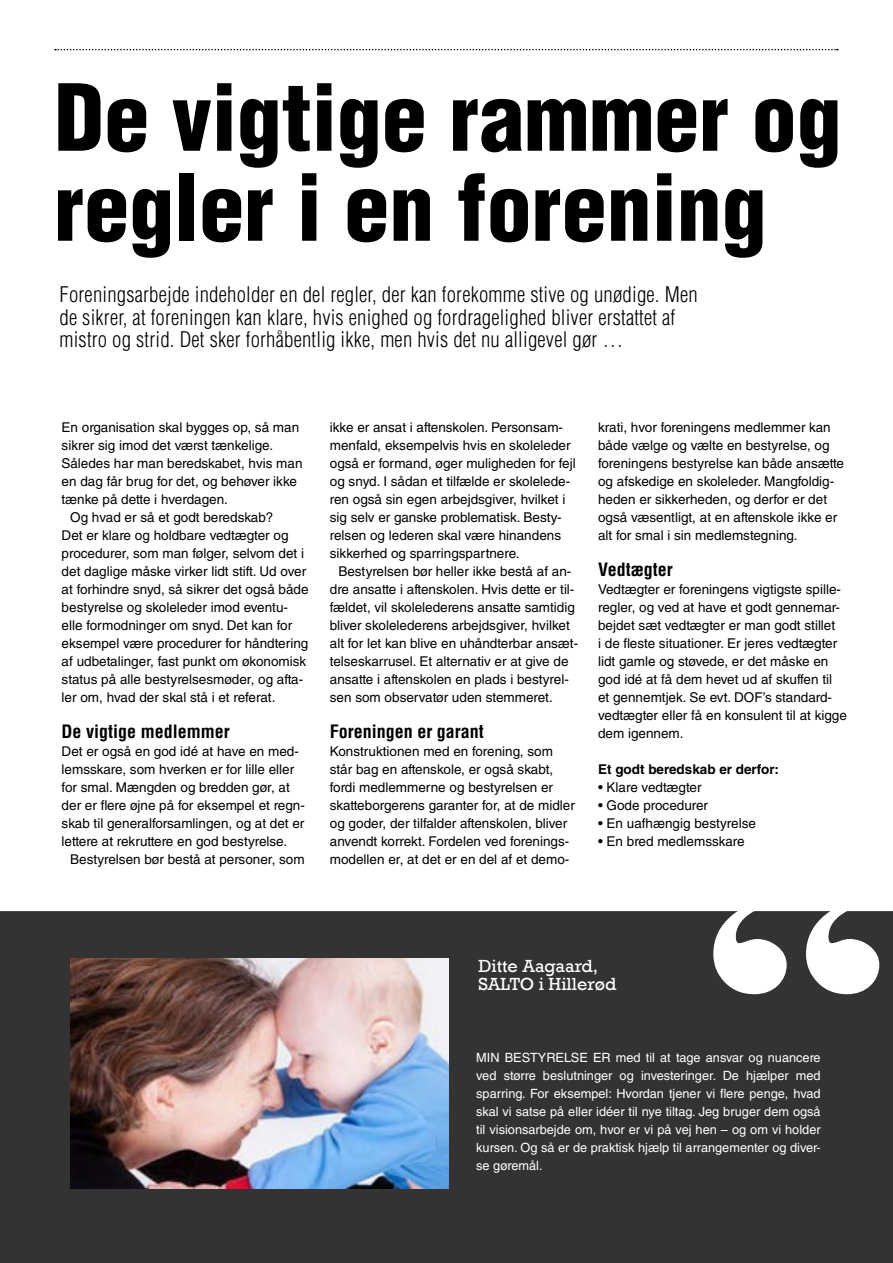
<style>
.page{position:relative;width:893px;height:1263px;background:#fff}
.page>*{position:absolute;margin:0;border:0;box-sizing:border-box;transform-origin:0 0}
.t1{font:300px "Elephant";color:#fff;scale:1.14 1}
.t2{font:900 condensed 90px/90px "Helvetica LT Std";color:#000}
.t3{font:300 condensed 21px/22.5px "Helvetica LT Std";letter-spacing:.01em;color:#000}
.t4{font:700 condensed 18px "Helvetica LT Std";color:#000}
.t5{font:18px/18px "Rockwell";color:#fff}
.t6{font:13.5px/18px "Helvetica LT Std";color:#000}
.t7{font:700 13.5px "Helvetica LT Std";color:#000}
.t8{font:12.75px/18px "Helvetica LT Std";color:#fff;text-align:justify}
</style>
<div class="page">
<svg style="left:55px;top:49px;width:783px;height:1px"></svg>
<div style="left:1px;top:912px;width:892px;height:350px;background:#333"></div>
<div style="left:0;top:911px;width:893px;height:352px;border:2px solid #333"></div>
<img style="left:71px;top:959px;width:378px;height:229px">
<h2 class="t2" style="left:54px;top:72px;width:789px">De vigtige rammer og regler i en forening</h2>
<p class="t3" style="left:60px;top:283px;width:640px">Foreningsarbejde indeholder en del regler, der kan forekomme stive og unødige. Men de sikrer, at foreningen kan klare, hvis enighed og fordragelighed bliver erstattet af mistro og strid. Det sker forhåbentlig ikke, men hvis det nu alligevel gør …</p>
<p class="t6" style="left:62px;top:418px;width:239px">En organisation skal bygges op, så man</p>
<p class="t6" style="left:62px;top:436px;width:213px">sikrer sig imod det værst tænkelige.</p>
<p class="t6" style="left:62px;top:454px;width:242px">Således har man beredskabet, hvis man</p>
<p class="t6" style="left:62px;top:472px;width:237px">en dag får brug for det, og behøver ikke</p>
<p class="t6" style="left:62px;top:490px;width:168px">tænke på dette i hverdagen.</p>
<p class="t6" style="left:70px;top:508px;width:205px">Og hvad er så et godt beredskab?</p>
<p class="t6" style="left:62px;top:526px;width:228px">Det er klare og holdbare vedtægter og</p>
<p class="t6" style="left:62px;top:544px;width:244px">procedurer, som man følger, selvom det i</p>
<p class="t6" style="left:62px;top:562px;width:246px">det daglige måske virker lidt stift. Ud over</p>
<p class="t6" style="left:62px;top:580px;width:248px">at forhindre snyd, så sikrer det også både</p>
<p class="t6" style="left:62px;top:598px;width:228px">bestyrelse og skoleleder imod eventu-</p>
<p class="t6" style="left:62px;top:616px;width:232px">elle formodninger om snyd. Det kan for</p>
<p class="t6" style="left:62px;top:634px;width:248px">eksempel være procedurer for håndtering</p>
<p class="t6" style="left:62px;top:652px;width:246px">af udbetalinger, fast punkt om økonomisk</p>
<p class="t6" style="left:62px;top:670px;width:243px">status på alle bestyrelsesmøder, og afta-</p>
<p class="t6" style="left:62px;top:688px;width:215px">ler om, hvad der skal stå i et referat.</p>
<h3 class="t4" style="left:62px;top:720px;width:170px">De vigtige medlemmer</h3>
<p class="t6" style="left:62px;top:742px;width:245px">Det er også en god idé at have en med&shy;lemsskare, som hverken er for lille eller for smal. Mængden og bredden gør, at der er flere øjne på for eksempel et regn&shy;skab til generalforsamlingen, og at det er lettere at rekruttere en god bestyrelse.</p>
<p class="t6" style="left:70px;top:850px;width:236px">Bestyrelsen bør bestå at personer, som</p>
<p class="t6" style="left:330px;top:418px;width:247px">ikke er ansat i aftenskolen. Personsam&shy;menfald, eksempelvis hvis en skoleleder også er formand, øger muligheden for fejl og snyd. I sådan et tilfælde er skolelede&shy;ren også sin egen arbejdsgiver, hvilket i sig selv er ganske problematisk. Besty&shy;relsen og lederen skal være hinandens sikkerhed og sparringspartnere.</p>
<p class="t6" style="left:330px;top:562px;width:250px;text-indent:9px">Bestyrelsen bør heller ikke bestå af an&shy;dre ansatte i aftenskolen. Hvis dette er til&shy;fældet, vil skolelederens ansatte samtidig bliver skolelederens arbejdsgiver, hvilket alt for let kan blive en uhåndterbar ansæt&shy;telseskarrusel. Et alternativ er at give de ansatte i aftenskolen en plads i bestyrel&shy;sen som observatør uden stemmeret.</p>
<h3 class="t4" style="left:330px;top:720px;width:155px">Foreningen er garant</h3>
<p class="t6" style="left:330px;top:742px;width:246px">Konstruktionen med en forening, som står bag en aftenskole, er også skabt, fordi medlemmerne og bestyrelsen er skatteborgerens garanter for, at de midler og goder, der tilfalder aftenskolen, bliver anvendt korrekt. Fordelen ved forenings&shy;modellen er, at det er en del af et demo-</p>
<p class="t6" style="left:598px;top:418px;width:247px">krati, hvor foreningens medlemmer kan både vælge og vælte en bestyrelse, og foreningens bestyrelse kan både ansætte og afskedige en skoleleder. Mangfoldig&shy;heden er sikkerheden, og derfor er det også væsentligt, at en aftenskole ikke er alt for smal i sin medlemstegning.</p>
<h3 class="t4" style="left:598px;top:558px;width:76px">Vedtægter</h3>
<p class="t6" style="left:598px;top:580px;width:250px">Vedtægter er foreningens vigtigste spille&shy;regler, og ved at have et godt gennemar&shy;bejdet sæt vedtægter er man godt stillet<br>i de fleste situationer. Er jeres vedtægter lidt gamle og støvede, er det måske en god idé at få dem hevet ud af skuffen til<br>et gennemtjek. Se evt. DOF’s standard&shy;vedtægter eller få en konsulent til at kigge dem igennem.</p>
<p class="t7" style="left:598px;top:761px;width:182px">Et godt beredskab er derfor:</p>
<p class="t6" style="left:598px;top:778px;width:105px">• Klare vedtægter</p>
<p class="t6" style="left:598px;top:796px;width:111px">• Gode procedurer</p>
<p class="t6" style="left:598px;top:814px;width:159px">• En uafhængig bestyrelse</p>
<p class="t6" style="left:598px;top:832px;width:148px">• En bred medlemsskare</p>
<h3 class="t5" style="left:478px;top:957px;width:140px">Ditte Aagaard,<br>SALTO i Hillerød</h3>
<h1 class="t1" style="left:891px;top:1234px;width:164px;rotate:-180deg">,,</h1>
<p class="t8" style="left:476px;top:1048px;width:346px">MIN BESTYRELSE ER med til at tage ansvar og nuancere ved større beslutninger og investeringer. De hjælper med sparring. For eksempel: Hvordan tjener vi flere penge, hvad skal vi satse på eller idéer til nye tiltag. Jeg bruger dem også til visionsarbejde om, hvor er vi på vej hen – og om vi holder kursen. Og så er de praktisk hjælp til arrangementer og diver&shy;se gøremål.</p>
</div>
